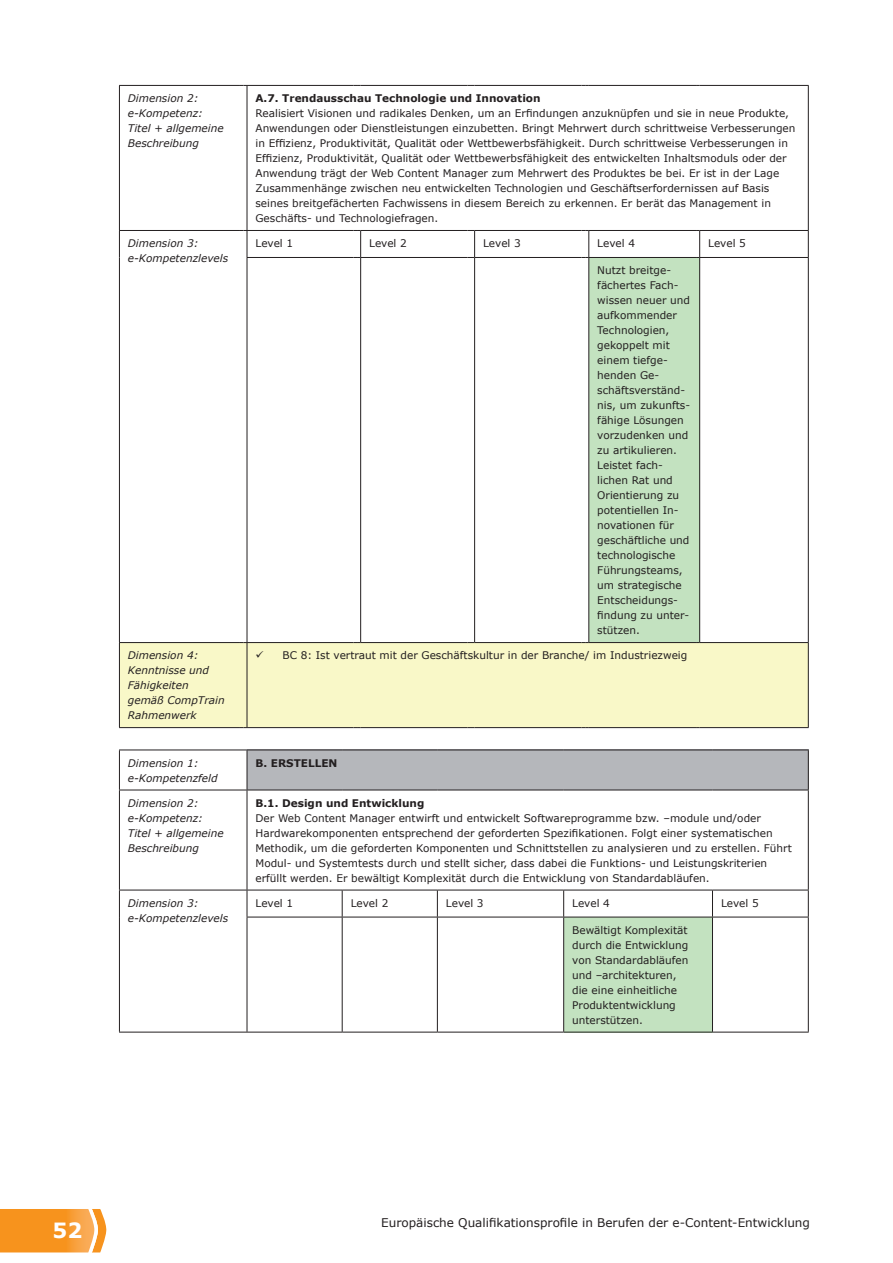
<style>
.page{position:relative;width:893px;height:1263px;background:#fff}
.page>*{position:absolute;margin:0;border:0;box-sizing:border-box;transform-origin:0 0}
.t1{font:700 21px "Verdana";color:#fff}
.t2{font:12px "Verdana";color:#231f20}
.t3{font:10.5px/15px "Verdana";color:#231f20}
.t4{font:italic 10.5px/15px "Verdana";color:#231f20}
.t5{font:700 10.5px "Verdana";color:#231f20}
</style>
<div class="page">
<svg style="left:94px;top:1209px;width:13px;height:43px"></svg>
<img style="left:0;top:1209px;width:94px;height:43px">
<div style="left:589px;top:257px;width:111px;height:385px;background:#c3e2c0"></div>
<div style="left:120px;top:643px;width:688px;height:84px;background:#f9f8c8"></div>
<hr style="left:808px;top:86px;width:1px;height:144px;background:#231f20">
<svg style="left:808px;top:231px;width:1px;height:26px"></svg>
<hr style="left:808px;top:258px;width:1px;height:384px;background:#231f20">
<hr style="left:119px;top:85px;width:121px;height:1px;background:#231f20">
<hr style="left:247px;top:85px;width:106px;height:1px;background:#231f20">
<hr style="left:361px;top:85px;width:106px;height:1px;background:#231f20">
<hr style="left:475px;top:85px;width:107px;height:1px;background:#231f20">
<hr style="left:589px;top:85px;width:107px;height:1px;background:#231f20">
<hr style="left:700px;top:85px;width:109px;height:1px;background:#231f20">
<hr style="left:119px;top:230px;width:121px;height:1px;background:#231f20">
<hr style="left:247px;top:230px;width:106px;height:1px;background:#231f20">
<hr style="left:361px;top:230px;width:106px;height:1px;background:#231f20">
<hr style="left:475px;top:230px;width:107px;height:1px;background:#231f20">
<hr style="left:589px;top:230px;width:107px;height:1px;background:#231f20">
<hr style="left:700px;top:230px;width:109px;height:1px;background:#231f20">
<hr style="left:247px;top:257px;width:106px;height:1px;background:#231f20">
<hr style="left:361px;top:257px;width:106px;height:1px;background:#231f20">
<hr style="left:475px;top:257px;width:107px;height:1px;background:#231f20">
<hr style="left:589px;top:257px;width:107px;height:1px;background:#231f20">
<hr style="left:700px;top:257px;width:109px;height:1px;background:#231f20">
<hr style="left:119px;top:642px;width:121px;height:1px;background:#231f20">
<hr style="left:247px;top:642px;width:106px;height:1px;background:#231f20">
<hr style="left:361px;top:642px;width:106px;height:1px;background:#231f20">
<hr style="left:475px;top:642px;width:107px;height:1px;background:#231f20">
<hr style="left:589px;top:642px;width:107px;height:1px;background:#231f20">
<hr style="left:700px;top:642px;width:109px;height:1px;background:#231f20">
<hr style="left:119px;top:727px;width:121px;height:1px;background:#231f20">
<hr style="left:247px;top:727px;width:106px;height:1px;background:#231f20">
<hr style="left:361px;top:727px;width:106px;height:1px;background:#231f20">
<hr style="left:475px;top:727px;width:107px;height:1px;background:#231f20">
<hr style="left:589px;top:727px;width:107px;height:1px;background:#231f20">
<hr style="left:700px;top:727px;width:109px;height:1px;background:#231f20">
<hr style="left:119px;top:86px;width:1px;height:144px;background:#231f20">
<hr style="left:247px;top:86px;width:1px;height:144px;background:#231f20">
<svg style="left:119px;top:231px;width:1px;height:26px"></svg>
<svg style="left:240px;top:230px;width:8px;height:27px"></svg>
<svg style="left:353px;top:230px;width:8px;height:28px"></svg>
<svg style="left:467px;top:230px;width:8px;height:28px"></svg>
<svg style="left:582px;top:230px;width:7px;height:28px"></svg>
<svg style="left:696px;top:230px;width:4px;height:28px"></svg>
<hr style="left:119px;top:257px;width:1px;height:385px;background:#231f20">
<hr style="left:247px;top:258px;width:1px;height:384px;background:#231f20">
<hr style="left:360px;top:258px;width:1px;height:384px;background:#231f20">
<hr style="left:474px;top:258px;width:1px;height:384px;background:#231f20">
<hr style="left:588px;top:258px;width:1px;height:384px;background:#231f20">
<hr style="left:699px;top:258px;width:1px;height:384px;background:#231f20">
<hr style="left:119px;top:643px;width:1px;height:84px;background:#231f20">
<hr style="left:247px;top:643px;width:1px;height:84px;background:#231f20">
<hr style="left:808px;top:643px;width:1px;height:84px;background:#231f20">
<div style="left:247px;top:750px;width:561px;height:40px;background:#b5b7bb"></div>
<div style="left:564px;top:917px;width:148px;height:115px;background:#c3e2c0"></div>
<hr style="left:808px;top:750px;width:1px;height:40px;background:#231f20">
<hr style="left:808px;top:790px;width:1px;height:100px;background:#231f20">
<svg style="left:808px;top:891px;width:1px;height:26px"></svg>
<hr style="left:808px;top:917px;width:1px;height:115px;background:#231f20">
<hr style="left:119px;top:749px;width:128px;height:1px;background:#231f20">
<hr style="left:247px;top:749px;width:95px;height:1px;background:#231f20">
<hr style="left:342px;top:749px;width:95px;height:1px;background:#231f20">
<hr style="left:437px;top:749px;width:127px;height:1px;background:#231f20">
<hr style="left:564px;top:749px;width:148px;height:1px;background:#231f20">
<hr style="left:712px;top:749px;width:97px;height:1px;background:#231f20">
<hr style="left:119px;top:790px;width:128px;height:1px;background:#231f20">
<hr style="left:247px;top:790px;width:95px;height:1px;background:#231f20">
<hr style="left:342px;top:790px;width:95px;height:1px;background:#231f20">
<hr style="left:437px;top:790px;width:127px;height:1px;background:#231f20">
<hr style="left:564px;top:790px;width:148px;height:1px;background:#231f20">
<hr style="left:712px;top:790px;width:97px;height:1px;background:#231f20">
<hr style="left:119px;top:890px;width:128px;height:1px;background:#231f20">
<hr style="left:247px;top:890px;width:95px;height:1px;background:#231f20">
<hr style="left:342px;top:890px;width:95px;height:1px;background:#231f20">
<hr style="left:437px;top:890px;width:127px;height:1px;background:#231f20">
<hr style="left:564px;top:890px;width:148px;height:1px;background:#231f20">
<hr style="left:712px;top:890px;width:97px;height:1px;background:#231f20">
<hr style="left:247px;top:917px;width:95px;height:1px;background:#231f20">
<hr style="left:342px;top:917px;width:95px;height:1px;background:#231f20">
<hr style="left:437px;top:917px;width:127px;height:1px;background:#231f20">
<hr style="left:564px;top:917px;width:148px;height:1px;background:#231f20">
<hr style="left:712px;top:917px;width:97px;height:1px;background:#231f20">
<hr style="left:119px;top:1032px;width:128px;height:1px;background:#231f20">
<hr style="left:247px;top:1032px;width:95px;height:1px;background:#231f20">
<hr style="left:342px;top:1032px;width:95px;height:1px;background:#231f20">
<hr style="left:437px;top:1032px;width:127px;height:1px;background:#231f20">
<hr style="left:564px;top:1032px;width:148px;height:1px;background:#231f20">
<hr style="left:712px;top:1032px;width:97px;height:1px;background:#231f20">
<hr style="left:119px;top:750px;width:1px;height:40px;background:#231f20">
<hr style="left:247px;top:750px;width:1px;height:40px;background:#231f20">
<hr style="left:119px;top:790px;width:1px;height:100px;background:#231f20">
<hr style="left:247px;top:790px;width:1px;height:100px;background:#231f20">
<svg style="left:119px;top:890px;width:1px;height:27px"></svg>
<svg style="left:247px;top:890px;width:1px;height:27px"></svg>
<svg style="left:342px;top:890px;width:1px;height:27px"></svg>
<svg style="left:437px;top:890px;width:1px;height:27px"></svg>
<svg style="left:563px;top:890px;width:1px;height:27px"></svg>
<svg style="left:712px;top:890px;width:1px;height:27px"></svg>
<hr style="left:119px;top:917px;width:1px;height:115px;background:#231f20">
<hr style="left:247px;top:917px;width:1px;height:115px;background:#231f20">
<hr style="left:342px;top:917px;width:1px;height:115px;background:#231f20">
<hr style="left:437px;top:917px;width:1px;height:115px;background:#231f20">
<hr style="left:563px;top:917px;width:1px;height:115px;background:#231f20">
<hr style="left:712px;top:917px;width:1px;height:115px;background:#231f20">
<p class="t4" style="left:128px;top:90px;width:97px">Dimension 2: e-Kompetenz:<br>Titel + allgemeine<br>Beschreibung</p>
<p class="t5" style="left:255px;top:91px;width:287px">A.7. Trendausschau Technologie und Innovation</p>
<p class="t3" style="left:255px;top:105px;width:541px">Realisiert Visionen und radikales Denken, um an Erfindungen anzuknüpfen und sie in neue Produkte, Anwendungen oder Dienstleistungen einzubetten. Bringt Mehrwert durch schrittweise Verbesserungen in Effizienz, Produktivität, Qualität oder Wettbewerbsfähigkeit. Durch schrittweise Verbesserungen in Effizienz, Produktivität, Qualität oder Wettbewerbsfähigkeit des entwickelten Inhaltsmoduls oder der Anwendung trägt der Web Content Manager zum Mehrwert des Produktes be bei. Er ist in der Lage Zusammenhänge zwischen neu entwickelten Technologien und Geschäftserfordernissen auf Basis seines breitgefächerten Fachwissens in diesem Bereich zu erkennen. Er berät das Management in Geschäfts- und Technologiefragen.</p>
<p class="t4" style="left:128px;top:235px;width:102px">Dimension 3: e-Kompetenzlevels</p>
<p class="t3" style="left:255px;top:235px;width:39px">Level 1</p>
<p class="t3" style="left:369px;top:235px;width:39px">Level 2</p>
<p class="t3" style="left:483px;top:235px;width:39px">Level 3</p>
<p class="t3" style="left:597px;top:235px;width:39px">Level 4</p>
<p class="t3" style="left:708px;top:235px;width:39px">Level 5</p>
<p class="t3" style="left:597px;top:262px;width:94px">Nutzt breitge&shy;fächertes Fach&shy;wissen neuer und aufkommender<br>Technologien, gekoppelt mit einem tiefge&shy;henden Ge&shy;schäftsverständ&shy;nis, um zukunfts&shy;fähige Lösungen vorzudenken und zu artikulieren.<br>Leistet fach&shy;lichen Rat und<br>Orientierung zu potentiellen In&shy;novationen für geschäftliche und technologische<br>Führungsteams, um strategische<br>Entscheidungs&shy;findung zu unter&shy;stützen.</p>
<p class="t4" style="left:128px;top:647px;width:98px">Dimension 4:<br>Kenntnisse und<br>Fähigkeiten gemäß CompTrain<br>Rahmenwerk</p>
<p class="t3" style="left:255px;top:648px;width:433px">✓ BC 8: Ist vertraut mit der Geschäftskultur in der Branche/ im Industriezweig</p>
<p class="t4" style="left:128px;top:755px;width:91px">Dimension 1: e-Kompetenzfeld</p>
<p class="t5" style="left:255px;top:756px;width:83px">B. ERSTELLEN</p>
<p class="t4" style="left:128px;top:795px;width:97px">Dimension 2: e-Kompetenz:<br>Titel + allgemeine<br>Beschreibung</p>
<p class="t5" style="left:255px;top:796px;width:170px">B.1. Design und Entwicklung</p>
<p class="t3" style="left:255px;top:810px;width:538px">Der Web Content Manager entwirft und entwickelt Softwareprogramme bzw. –module und/oder Hardwarekomponenten entsprechend der geforderten Spezifikationen. Folgt einer systematischen Methodik, um die geforderten Komponenten und Schnittstellen zu analysieren und zu erstellen. Führt Modul- und Systemtests durch und stellt sicher, dass dabei die Funktions- und Leistungskriterien erfüllt werden. Er bewältigt Komplexität durch die Entwicklung von Standardabläufen.</p>
<p class="t4" style="left:128px;top:895px;width:102px">Dimension 3: e-Kompetenzlevels</p>
<p class="t3" style="left:255px;top:895px;width:39px">Level 1</p>
<p class="t3" style="left:351px;top:895px;width:39px">Level 2</p>
<p class="t3" style="left:446px;top:895px;width:39px">Level 3</p>
<p class="t3" style="left:572px;top:895px;width:39px">Level 4</p>
<p class="t3" style="left:721px;top:895px;width:39px">Level 5</p>
<p class="t3" style="left:572px;top:922px;width:118px">Bewältigt Komplexität durch die Entwicklung von Standardabläufen und –architekturen, die eine einheitliche<br>Produktentwicklung unterstützen.</p>
<h1 class="t1" style="left:53px;top:1217px;width:31px">52</h1>
<p class="t2" style="left:381px;top:1215px;width:430px">Europäische Qualifikationsprofile in Berufen der e-Content-Entwicklung</p>
</div>
